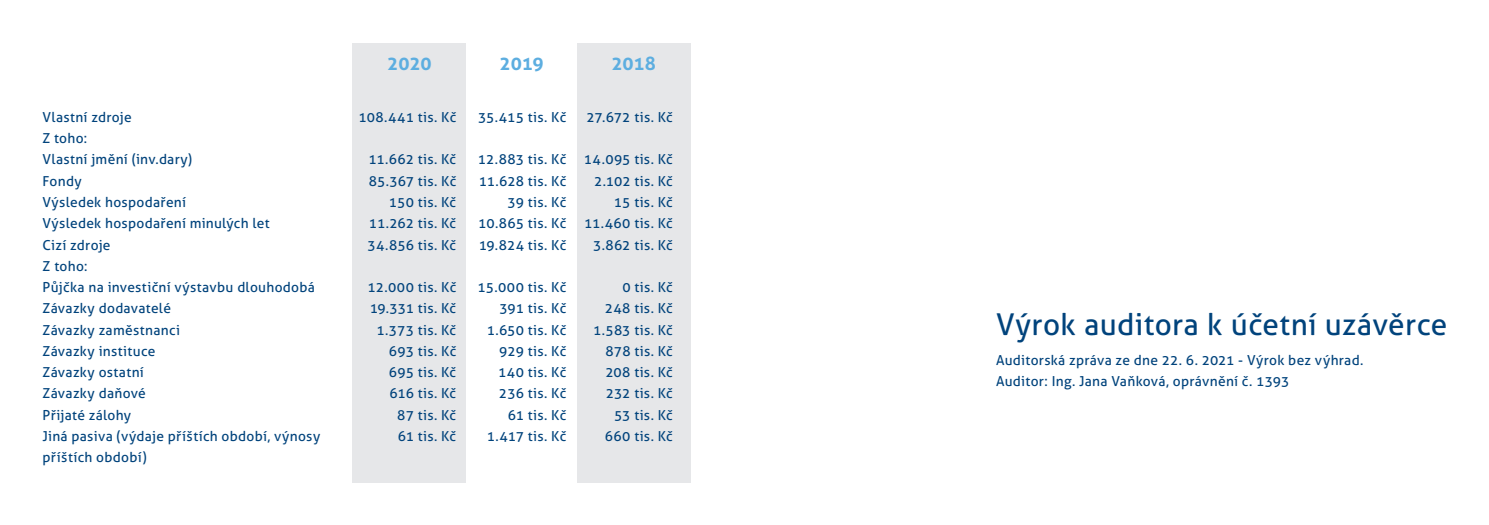
<style>
.page{position:relative;width:1489px;height:525px;background:#fff}
.page>*{position:absolute;margin:0;border:0;box-sizing:border-box;transform-origin:0 0}
.t1{font:30px "Aller";letter-spacing:.01em;color:#01437c}
.t2{font:700 18.75px "Aller";color:#5daee0}
.t3{font:13.75px "Aller";letter-spacing:.02em;color:#01437c}
.t4{font:13.75px "Aller";color:#01437c}
</style>
<div class="page">
<div style="left:353px;top:43px;width:113px;height:439px;background:#e6e7e9"></div>
<div style="left:577px;top:43px;width:113px;height:439px;background:#e6e7e9"></div>
<p class="t2" style="left:387px;top:52px;width:46px">2020</p>
<p class="t2" style="left:499px;top:52px;width:45px">2019</p>
<p class="t2" style="left:611px;top:52px;width:46px">2018</p>
<p class="t3" style="left:43px;top:108px;width:91px">Vlastní zdroje</p>
<p class="t3" style="left:358px;top:108px;width:99px">108.441 tis. Kč</p>
<p class="t3" style="left:478px;top:108px;width:90px">35.415 tis. Kč</p>
<p class="t3" style="left:586px;top:108px;width:88px">27.672 tis. Kč</p>
<p class="t3" style="left:43px;top:130px;width:46px">Z toho:</p>
<p class="t3" style="left:43px;top:151px;width:151px">Vlastní jmění (inv.dary)</p>
<p class="t3" style="left:368px;top:151px;width:89px">11.662 tis. Kč</p>
<p class="t3" style="left:478px;top:151px;width:90px">12.883 tis. Kč</p>
<p class="t3" style="left:584px;top:151px;width:90px">14.095 tis. Kč</p>
<p class="t3" style="left:43px;top:172px;width:41px">Fondy</p>
<p class="t3" style="left:369px;top:172px;width:89px">85.367 tis. Kč</p>
<p class="t3" style="left:479px;top:172px;width:89px">11.628 tis. Kč</p>
<p class="t3" style="left:594px;top:172px;width:80px">2.102 tis. Kč</p>
<p class="t3" style="left:43px;top:193px;width:145px">Výsledek hospodaření</p>
<p class="t3" style="left:389px;top:193px;width:69px">150 tis. Kč</p>
<p class="t3" style="left:507px;top:193px;width:60px">39 tis. Kč</p>
<p class="t3" style="left:614px;top:193px;width:60px">15 tis. Kč</p>
<p class="t3" style="left:43px;top:215px;width:229px">Výsledek hospodaření minulých let</p>
<p class="t4" style="left:369px;top:215px;width:89px">11.262 tis. Kč</p>
<p class="t3" style="left:478px;top:215px;width:90px">10.865 tis. Kč</p>
<p class="t3" style="left:584px;top:215px;width:90px">11.460 tis. Kč</p>
<p class="t3" style="left:43px;top:236px;width:70px">Cizí zdroje</p>
<p class="t3" style="left:367px;top:236px;width:90px">34.856 tis. Kč</p>
<p class="t3" style="left:478px;top:236px;width:89px">19.824 tis. Kč</p>
<p class="t3" style="left:593px;top:236px;width:81px">3.862 tis. Kč</p>
<p class="t3" style="left:43px;top:257px;width:46px">Z toho:</p>
<p class="t3" style="left:43px;top:278px;width:274px">Půjčka na investiční výstavbu dlouhodobá</p>
<p class="t3" style="left:367px;top:278px;width:90px">12.000 tis. Kč</p>
<p class="t3" style="left:477px;top:278px;width:90px">15.000 tis. Kč</p>
<p class="t3" style="left:622px;top:278px;width:52px">0 tis. Kč</p>
<p class="t3" style="left:43px;top:300px;width:130px">Závazky dodavatelé</p>
<p class="t4" style="left:369px;top:300px;width:88px">19.331 tis. Kč</p>
<p class="t3" style="left:499px;top:300px;width:68px">391 tis. Kč</p>
<p class="t3" style="left:605px;top:300px;width:69px">248 tis. Kč</p>
<p class="t3" style="left:43px;top:321px;width:139px">Závazky zaměstnanci</p>
<p class="t3" style="left:376px;top:321px;width:81px">1.373 tis. Kč</p>
<p class="t3" style="left:486px;top:321px;width:81px">1.650 tis. Kč</p>
<p class="t3" style="left:593px;top:321px;width:81px">1.583 tis. Kč</p>
<p class="t3" style="left:43px;top:342px;width:114px">Závazky instituce</p>
<p class="t3" style="left:389px;top:342px;width:69px">693 tis. Kč</p>
<p class="t3" style="left:499px;top:342px;width:68px">929 tis. Kč</p>
<p class="t3" style="left:605px;top:342px;width:69px">878 tis. Kč</p>
<p class="t3" style="left:43px;top:363px;width:103px">Závazky ostatní</p>
<p class="t3" style="left:389px;top:363px;width:69px">695 tis. Kč</p>
<p class="t3" style="left:498px;top:363px;width:69px">140 tis. Kč</p>
<p class="t3" style="left:605px;top:363px;width:69px">208 tis. Kč</p>
<p class="t3" style="left:43px;top:385px;width:105px">Závazky daňové</p>
<p class="t3" style="left:389px;top:385px;width:68px">616 tis. Kč</p>
<p class="t3" style="left:499px;top:385px;width:69px">236 tis. Kč</p>
<p class="t3" style="left:605px;top:385px;width:69px">232 tis. Kč</p>
<p class="t3" style="left:43px;top:406px;width:90px">Přijaté zálohy</p>
<p class="t3" style="left:397px;top:406px;width:60px">87 tis. Kč</p>
<p class="t3" style="left:507px;top:406px;width:60px">61 tis. Kč</p>
<p class="t3" style="left:614px;top:406px;width:60px">53 tis. Kč</p>
<p class="t3" style="left:43px;top:427px;width:279px">Jiná pasiva (výdaje příštích období, výnosy</p>
<p class="t3" style="left:397px;top:427px;width:60px">61 tis. Kč</p>
<p class="t3" style="left:487px;top:427px;width:81px">1.417 tis. Kč</p>
<p class="t3" style="left:605px;top:427px;width:69px">660 tis. Kč</p>
<p class="t3" style="left:43px;top:448px;width:106px">příštích období)</p>
<p class="t1" style="left:995px;top:306px;width:453px">Výrok auditora k účetní uzávěrce</p>
<p class="t3" style="left:995px;top:352px;width:369px">Auditorská zpráva ze dne 22. 6. 2021 - Výrok bez výhrad.</p>
<p class="t3" style="left:995px;top:373px;width:295px">Auditor: Ing. Jana Vaňková, oprávnění č. 1393</p>
</div>
